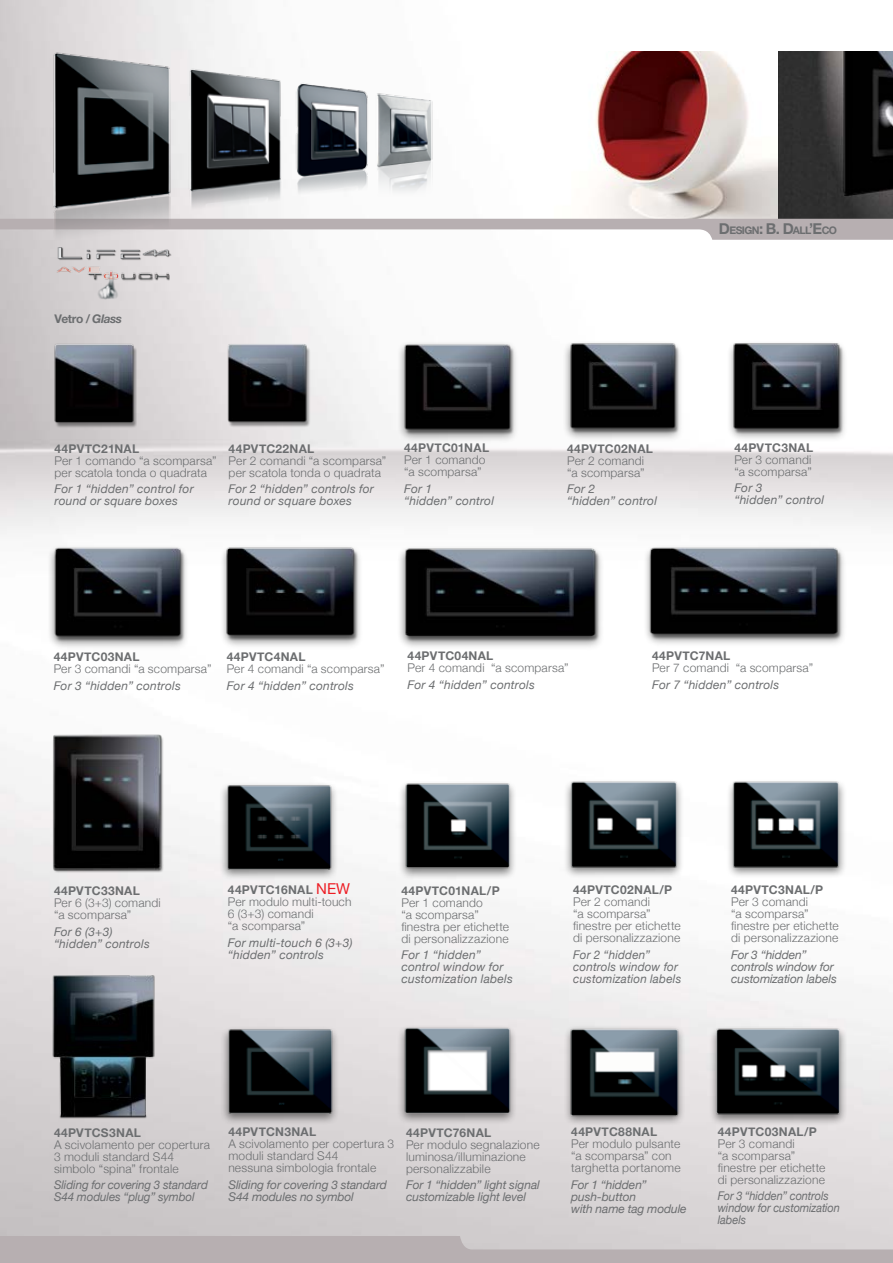
<style>
.page{position:relative;width:893px;height:1263px;background:#fff}
.page>*{position:absolute;margin:0;border:0;box-sizing:border-box;transform-origin:0 0}
.t1{font:300 12px/12px "Helvetica Neue";letter-spacing:.015em;color:#6c6e70}
.t2{font:italic 12px/12px "Helvetica Neue";letter-spacing:.01em;color:#6c6e70}
.t3{font:italic 12px/12px "Helvetica Neue";letter-spacing:-.01em;color:#6c6e70}
.t4{font:700 12px "Helvetica Neue";letter-spacing:.025em;color:#6c6e70}
.t5{font:italic 12px/12px "Helvetica Neue";letter-spacing:-.01em;color:#6c6e70;scale:.92 1}
.t6{font:700 12px "Helvetica Neue LT Std";letter-spacing:-.03em;color:#6c6e70}
.t7{font:700 10.5px "Helvetica Neue LT Std";letter-spacing:-.055em;color:#6c6e70}
.s1{font-style:italic}
.s2{font-size:15px}
.s3{font-weight:700}
.s4{font-weight:400;font-size:15px;color:#ed1d24}
</style>
<div class="page">
<img style="left:0;top:0;width:893px;height:1236px">
<img style="left:530px;top:52px;width:363px;height:167px">
<svg style="left:0;top:219px;width:893px;height:21px"></svg>
<svg style="left:0;top:1236px;width:893px;height:27px;background:#beb6b8"></svg>
<img style="left:33px;top:34px;width:421px;height:232px">
<div style="left:563px;top:779px;width:122px;height:100px;background:#000;opacity:.5"></div>
<img style="left:568px;top:779px;width:113px;height:92px">
<div style="left:725px;top:779px;width:122px;height:100px;background:#000;opacity:.5"></div>
<img style="left:730px;top:779px;width:113px;height:92px">
<div style="left:397px;top:341px;width:123px;height:104px;background:#000;opacity:.5"></div>
<img style="left:401px;top:343px;width:113px;height:92px">
<div style="left:563px;top:340px;width:122px;height:104px;background:#000;opacity:.5"></div>
<img style="left:568px;top:340px;width:111px;height:94px">
<div style="left:726px;top:341px;width:123px;height:103px;background:#000;opacity:.5"></div>
<img style="left:729px;top:340px;width:115px;height:93px">
<div style="left:47px;top:544px;width:144px;height:107px;background:#000;opacity:.5"></div>
<img style="left:52px;top:545px;width:134px;height:98px">
<div style="left:219px;top:544px;width:145px;height:107px;background:#000;opacity:.5"></div>
<img style="left:222px;top:542px;width:136px;height:101px">
<div style="left:397px;top:545px;width:209px;height:106px;background:#000;opacity:.5"></div>
<img style="left:403px;top:546px;width:199px;height:100px">
<div style="left:643px;top:545px;width:205px;height:104px;background:#000;opacity:.5"></div>
<img style="left:646px;top:545px;width:195px;height:97px">
<div style="left:398px;top:781px;width:120px;height:99px;background:#000;opacity:.5"></div>
<img style="left:403px;top:781px;width:112px;height:91px">
<div style="left:709px;top:1025px;width:139px;height:101px;background:#000;opacity:.5"></div>
<img style="left:710px;top:1026px;width:137px;height:95px">
<img style="left:51px;top:339px;width:86px;height:92px">
<img style="left:226px;top:342px;width:84px;height:86px">
<div style="left:219px;top:781px;width:120px;height:99px;background:#000;opacity:.5"></div>
<img style="left:225px;top:784px;width:110px;height:89px">
<img style="left:50px;top:973px;width:107px;height:153px">
<div style="left:563px;top:1025px;width:122px;height:102px;background:#000;opacity:.5"></div>
<img style="left:568px;top:1024px;width:113px;height:101px">
<div style="left:397px;top:1025px;width:121px;height:99px;background:#000;opacity:.5"></div>
<img style="left:402px;top:1025px;width:112px;height:102px">
<img style="left:58px;top:247px;width:115px;height:23px">
<img style="left:54px;top:264px;width:118px;height:36px">
<img style="left:52px;top:734px;width:115px;height:140px">
<div style="left:220px;top:1026px;width:120px;height:99px;background:#000;opacity:.5"></div>
<img style="left:226px;top:1028px;width:110px;height:89px">
<p class="t6" style="left:55px;top:312px;width:69px">Vetro / <span class="s1">Glass</span></p>
<p class="t4" style="left:54px;top:437px;width:86px">44PVTC21NAL</p>
<p class="t1" style="left:54px;top:454px;width:164px">Per 1 comando “a scomparsa” per scatola tonda o quadrata</p>
<p class="t2" style="left:54px;top:482px;width:141px">For 1 “hidden” control for round or square boxes</p>
<p class="t4" style="left:229px;top:437px;width:87px">44PVTC22NAL</p>
<p class="t1" style="left:229px;top:454px;width:159px">Per 2 comandi “a scomparsa” per scatola tonda o quadrata</p>
<p class="t2" style="left:229px;top:482px;width:147px">For 2 “hidden” controls for round or square boxes</p>
<p class="t4" style="left:404px;top:437px;width:86px">44PVTC01NAL</p>
<p class="t1" style="left:404px;top:453px;width:83px">Per 1 comando “a scomparsa”</p>
<p class="t2" style="left:404px;top:482px;width:91px">For 1<br>“hidden” control</p>
<p class="t7" style="left:719px;top:224px;width:120px"><span class="s2">D</span>ESIGN<span class="s2">: B. D</span>ALL<span class="s2">’E</span>CO</p>
<p class="t4" style="left:567px;top:437px;width:87px">44PVTC02NAL</p>
<p class="t1" style="left:567px;top:454px;width:79px">Per 2 comandi “a scomparsa”</p>
<p class="t2" style="left:567px;top:482px;width:91px">For 2<br>“hidden” control</p>
<p class="t4" style="left:734px;top:437px;width:80px">44PVTC3NAL</p>
<p class="t1" style="left:734px;top:453px;width:79px">Per 3 comandi “a scomparsa”</p>
<p class="t2" style="left:734px;top:481px;width:91px">For 3<br>“hidden” control</p>
<p class="t4" style="left:54px;top:646px;width:87px">44PVTC03NAL</p>
<p class="t1" style="left:54px;top:662px;width:159px">Per 3 comandi “a scomparsa”</p>
<p class="t2" style="left:54px;top:679px;width:129px">For 3 “hidden” controls</p>
<p class="t4" style="left:227px;top:646px;width:80px">44PVTC4NAL</p>
<p class="t1" style="left:227px;top:662px;width:159px">Per 4 comandi “a scomparsa”</p>
<p class="t2" style="left:227px;top:679px;width:129px">For 4 “hidden” controls</p>
<p class="t4" style="left:408px;top:645px;width:87px">44PVTC04NAL</p>
<p class="t1" style="left:408px;top:661px;width:163px">Per 4 comandi “a scomparsa”</p>
<p class="t2" style="left:408px;top:678px;width:129px">For 4 “hidden” controls</p>
<p class="t4" style="left:652px;top:645px;width:80px">44PVTC7NAL</p>
<p class="t1" style="left:652px;top:661px;width:163px">Per 7 comandi “a scomparsa”</p>
<p class="t2" style="left:652px;top:678px;width:129px">For 7 “hidden” controls</p>
<p class="t4" style="left:54px;top:880px;width:87px">44PVTC33NAL</p>
<p class="t1" style="left:54px;top:896px;width:108px">Per 6 (3+3) comandi “a scomparsa”</p>
<p class="t2" style="left:54px;top:925px;width:97px">For 6 (3+3) “hidden” controls</p>
<p class="t1" style="left:228px;top:883px;width:125px"><span class="s3">44PVTC16NAL</span> <span class="s4">NEW<br></span>Per modulo multi-touch<br>6 (3+3) comandi<br>“a scomparsa”</p>
<p class="t2" style="left:228px;top:936px;width:126px">For multi-touch 6 (3+3) “hidden” controls</p>
<p class="t4" style="left:401px;top:879px;width:100px">44PVTC01NAL/P</p>
<p class="t1" style="left:401px;top:896px;width:109px">Per 1 comando<br>“a scomparsa” finestra per etichette di personalizzazione</p>
<p class="t2" style="left:401px;top:948px;width:113px">For 1 “hidden” control window for customization labels</p>
<p class="t4" style="left:573px;top:879px;width:101px">44PVTC02NAL/P</p>
<p class="t1" style="left:573px;top:895px;width:109px">Per 2 comandi<br>“a scomparsa” finestre per etichette di personalizzazione</p>
<p class="t2" style="left:573px;top:948px;width:110px">For 2 “hidden” controls window for customization labels</p>
<p class="t4" style="left:731px;top:879px;width:94px">44PVTC3NAL/P</p>
<p class="t1" style="left:731px;top:895px;width:109px">Per 3 comandi<br>“a scomparsa” finestre per etichette di personalizzazione</p>
<p class="t3" style="left:731px;top:948px;width:107px">For 3 “hidden” controls window for customization labels</p>
<p class="t4" style="left:54px;top:1121px;width:88px">44PVTCS3NAL</p>
<p class="t1" style="left:54px;top:1138px;width:157px">A scivolamento per copertura<br>3 moduli standard S44 simbolo “spina” frontale</p>
<p class="t3" style="left:54px;top:1178px;width:155px">Sliding for covering 3 standard<br>S44 modules “plug” symbol</p>
<p class="t4" style="left:228px;top:1121px;width:89px">44PVTCN3NAL</p>
<p class="t1" style="left:228px;top:1137px;width:167px">A scivolamento per copertura 3 moduli standard S44<br>nessuna simbologia frontale</p>
<p class="t3" style="left:228px;top:1178px;width:160px">Sliding for covering 3 standard<br>S44 modules no symbol</p>
<p class="t4" style="left:406px;top:1122px;width:87px">44PVTC76NAL</p>
<p class="t1" style="left:406px;top:1138px;width:135px">Per modulo segnalazione luminosa/illuminazione personalizzabile</p>
<p class="t3" style="left:406px;top:1178px;width:135px">For 1 “hidden” light signal customizable light level</p>
<p class="t4" style="left:571px;top:1121px;width:87px">44PVTC88NAL</p>
<p class="t1" style="left:571px;top:1137px;width:111px">Per modulo pulsante “a scomparsa” con targhetta portanome</p>
<p class="t3" style="left:571px;top:1178px;width:117px">For 1 “hidden” push-button<br>with name tag module</p>
<p class="t4" style="left:718px;top:1120px;width:101px">44PVTC03NAL/P</p>
<p class="t1" style="left:718px;top:1137px;width:109px">Per 3 comandi<br>“a scomparsa” finestre per etichette di personalizzazione</p>
<p class="t5" style="left:718px;top:1189px;width:134px">For 3 “hidden” controls window for customization labels</p>
</div>
